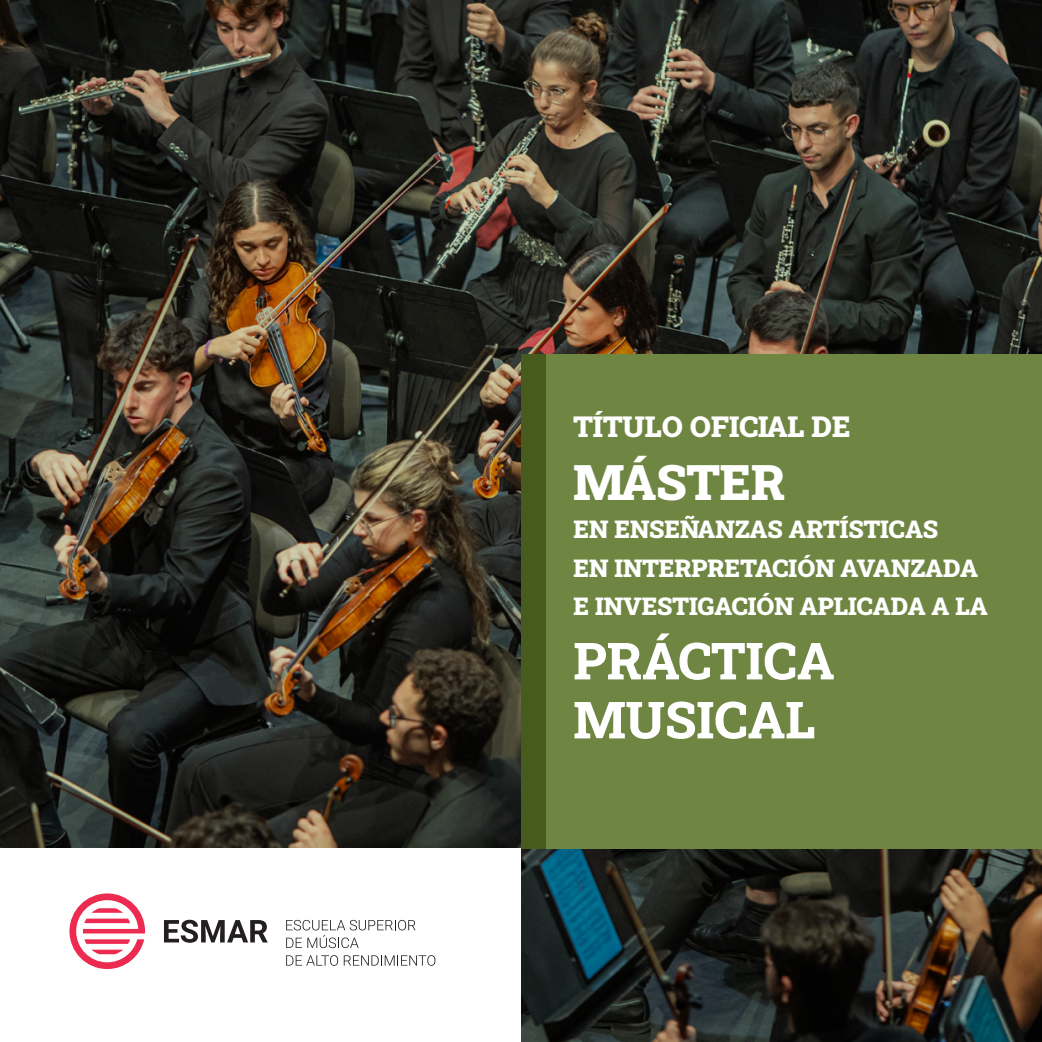
<style>
.page{position:relative;width:1042px;height:1042px;background:#fff}
.page>*{position:absolute;margin:0;border:0;box-sizing:border-box;transform-origin:0 0}
.t1{font:800 51.27px/59px "Roboto Slab";color:#fff}
.t2{font:900 49px "Roboto Slab";color:#fff}
.t3{font:900 28.88px "Roboto Slab";color:#fff}
.t4{font:900 24.5px/38.5px "Roboto Slab";color:#fff}
</style>
<div class="page">
<img style="left:0;top:0;width:1042px;height:1042px">
<div style="left:0;top:848px;width:521px;height:194px;background:#fff"></div>
<div style="left:521px;top:354px;width:521px;height:494px;background:#6f8643"></div>
<div style="left:521px;top:354px;width:25px;height:494px;background:#475b1f"></div>
<svg style="left:286px;top:920px;width:129px;height:28px"></svg>
<svg style="left:286px;top:955px;width:52px;height:11px"></svg>
<svg style="left:344px;top:955px;width:91px;height:11px"></svg>
<svg style="left:69px;top:893px;width:76px;height:76px"></svg>
<svg style="left:164px;top:920px;width:104px;height:23px"></svg>
<p class="t3" style="left:573px;top:406px;width:279px">TÍTULO OFICIAL DE</p>
<h2 class="t2" style="left:573px;top:448px;width:213px">MÁSTER</h2>
<p class="t4" style="left:573px;top:510px;width:416px">EN ENSEÑANZAS ARTÍSTICAS<br>EN INTERPRETACIÓN AVANZADA<br>E INVESTIGACIÓN APLICADA A LA</p>
<h1 class="t1" style="left:573px;top:630px;width:263px">PRÁCTICA<br>MUSICAL</h1>
</div>
